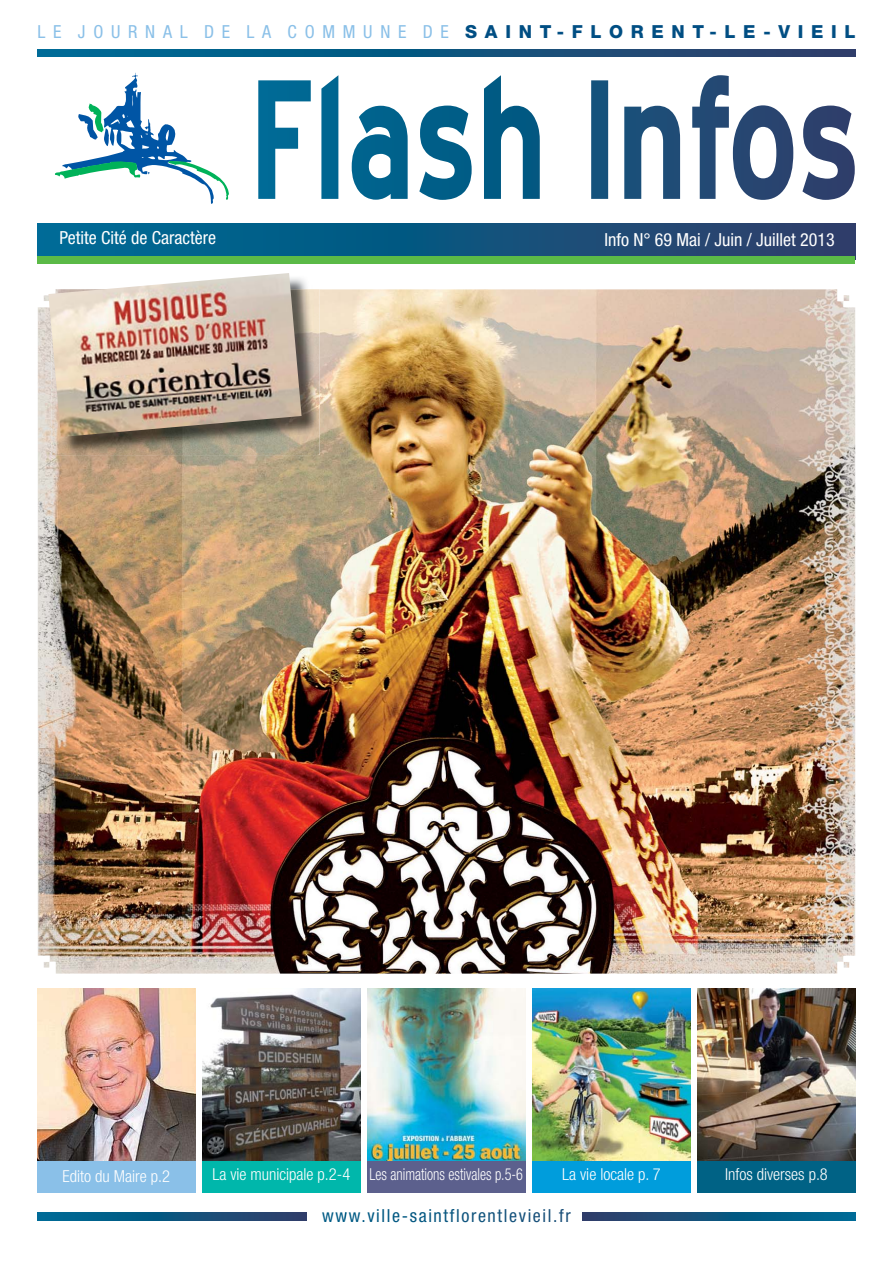
<style>
.page{position:relative;width:893px;height:1263px;background:#fff}
.page>*{position:absolute;margin:0;border:0;box-sizing:border-box;transform-origin:0 0}
.t1{font:condensed 18px "Helvetica Neue LT Std";color:#fff}
.t2{font:condensed 18px "Helvetica Neue LT Std";letter-spacing:.43em;color:#8ac0e8}
.t3{font:condensed 18px "Helvetica Neue LT Std";letter-spacing:.09em;color:#005882}
.t4{font:300 condensed 16.5px "Helvetica Neue LT Std";color:#fff}
.s1{font-weight:800;font-stretch:normal;color:#004e83}
.s2{color:#005b85}
.s3{color:#005a84}
.s4{color:#005983}
.s5{color:#005982}
.s6{color:#035781}
.s7{color:#075680}
.s8{color:#09567f}
.s9{color:#0d557e}
.s10{color:#0e547e}
.s11{color:#10547d}
.s12{color:#13537c}
.s13{color:#15527c}
.s14{color:#16517b}
.s15{color:#18507a}
.s16{color:#195079}
.s17{color:#1a4f79}
</style>
<div class="page">
<div style="left:38px;top:224px;width:817px;height:36px;background:linear-gradient(to right,#006c96,#2e3d68)"></div>
<div style="left:38px;top:256px;width:817px;height:8px;background:#5bba47"></div>
<svg style="left:55px;top:73px;width:174px;height:131px"></svg>
<svg style="left:38px;top:49px;width:817px;height:8px;background:#10547f"></svg>
<img style="left:38px;top:289px;width:817px;height:685px">
<div style="left:38px;top:989px;width:158px;height:204px;background:#8ac0e8"></div>
<div style="left:202px;top:989px;width:158px;height:204px;background:#00b7ab"></div>
<div style="left:367px;top:989px;width:158px;height:204px;background:#5c608d"></div>
<div style="left:532px;top:989px;width:158px;height:204px;background:#009ddc"></div>
<div style="left:697px;top:989px;width:158px;height:204px;background:#006285"></div>
<svg style="left:38px;top:1212px;width:268px;height:9px;background:#10547f"></svg>
<svg style="left:582px;top:1212px;width:273px;height:9px;background:#11547f"></svg>
<img style="left:302px;top:279px;width:5px;height:10px">
<img style="left:51px;top:289px;width:269px;height:166px">
<img style="left:48px;top:273px;width:254px;height:164px">
<img style="left:38px;top:989px;width:158px;height:171px">
<img style="left:202px;top:989px;width:158px;height:171px">
<img style="left:367px;top:989px;width:158px;height:171px">
<img style="left:532px;top:989px;width:158px;height:171px">
<img style="left:697px;top:989px;width:158px;height:171px">
<svg style="left:258px;top:75px;width:597px;height:125px"></svg>
<p class="t2" style="left:38px;top:22px;width:819px">LE JOURNAL DE LA COMMUNE DE <span class="s1">SAINT-FLORENT-LE-VIEIL</span></p>
<p class="t1" style="left:60px;top:228px;width:158px">Petite Cité de Caractère</p>
<p class="t1" style="left:604px;top:229px;width:232px">Info N° 69 Mai / Juin / Juillet 2013</p>
<p class="t4" style="left:63px;top:1167px;width:109px">Edito du Maire p.2</p>
<p class="t4" style="left:212px;top:1165px;width:312px">La vie municipale p.2-4 Les animations estivales p.5-6</p>
<p class="t4" style="left:562px;top:1165px;width:100px">La vie locale p. 7</p>
<p class="t4" style="left:725px;top:1165px;width:104px">Infos diverses p.8</p>
<p class="t3" style="left:322px;top:1205px;width:250px"><span class="s2">ww</span><span class="s3">w.</span><span class="s4">v</span><span class="s5">i</span>lle-<span class="s6">sa</span><span class="s7">in</span><span class="s8">tf</span><span class="s9">l</span><span class="s10">o</span><span class="s11">re</span><span class="s12">nt</span><span class="s13">le</span><span class="s14">vi</span><span class="s15">ei</span><span class="s16">l.</span><span class="s17">fr</span></p>
</div>
